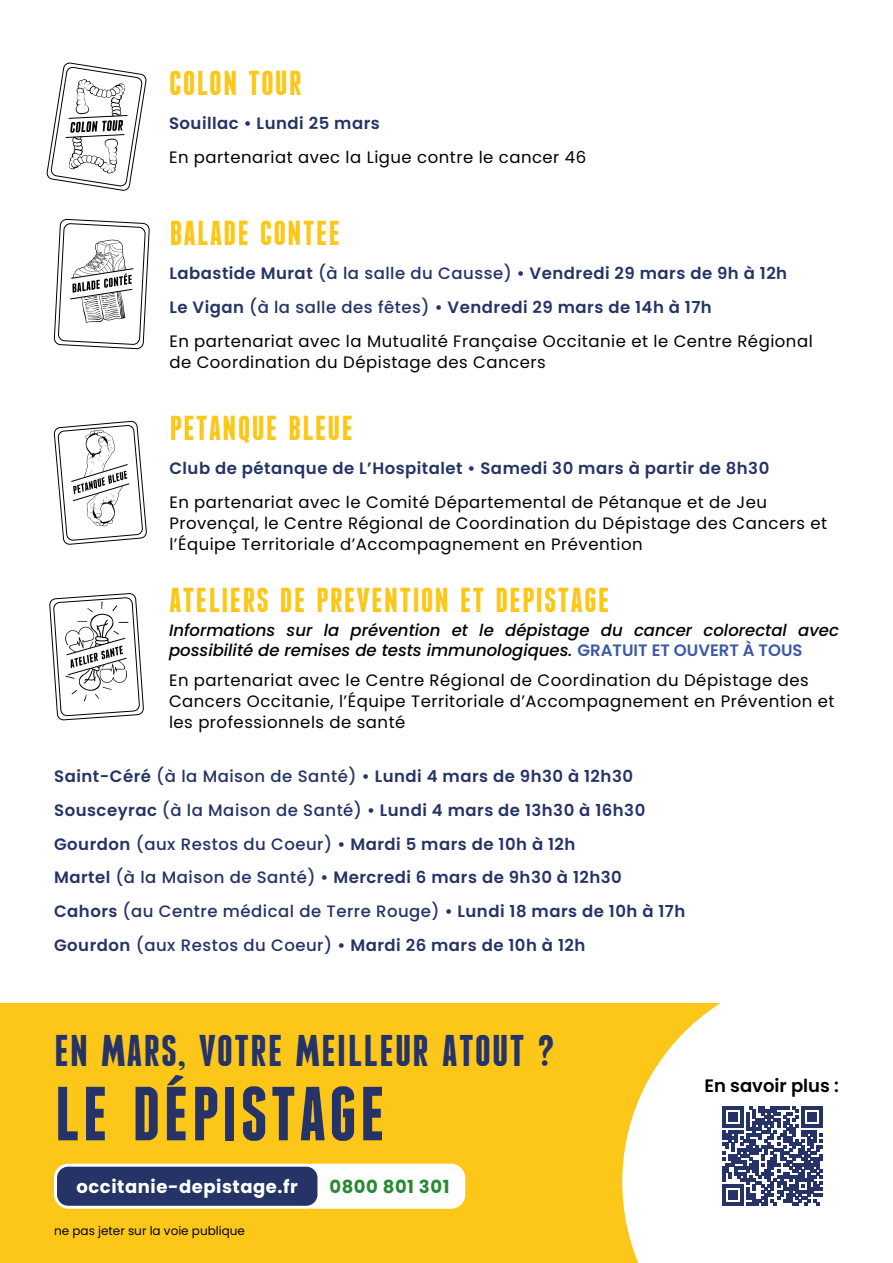
<style>
.page{position:relative;width:893px;height:1263px;background:#fff}
.page>*{position:absolute;margin:0;border:0;box-sizing:border-box;transform-origin:0 0}
.t1{font:76.35px "Bubble&Thunder";letter-spacing:.03em;color:#253366}
.t2{font:44.1px "Bubble&Thunder";letter-spacing:.02em;color:#253366}
.t3{font:34.5px "Bubble&Thunder";letter-spacing:.03em;color:#fcc719}
.t4{font:700 18px "Poppins";letter-spacing:.03em;color:#fff}
.t5{font:600 18px "Poppins";color:#000}
.t6{font:700 18px "Poppins";letter-spacing:.03em;color:#298a36}
.t7{font:600 16.5px/33.8px "Poppins";letter-spacing:.03em;color:#253366}
.t8{font:16.5px/21px "Poppins";letter-spacing:.03em;color:#000}
.t9{font:italic 500 16.5px/19.8px "Poppins";color:#000}
.t10{font:12px "Poppins";color:#000}
.s1{font-weight:500}
.s2{font-weight:400;color:#000}
.s3{font-weight:600;font-style:normal;color:#3c5aa4}
</style>
<div class="page">
<div style="left:0;top:1003px;width:893px;height:260px;background:#fcc719"></div>
<svg style="left:622px;top:1003px;width:271px;height:260px;background:#fef9e7"></svg>
<svg style="left:53px;top:420px;width:94px;height:125px"></svg>
<svg style="left:54px;top:219px;width:95px;height:130px"></svg>
<svg style="left:47px;top:63px;width:99px;height:128px"></svg>
<svg style="left:167px;top:1075px;width:16px;height:10px"></svg>
<div style="left:301px;top:1165px;width:163px;height:42px;background:#fff;border-radius:13px"></div>
<div style="left:299px;top:1164px;width:166px;height:45px;border:3px solid #fff;border-radius:13px"></div>
<div style="left:55px;top:1165px;width:264px;height:42px;background:#253366;border-radius:13px"></div>
<div style="left:54px;top:1164px;width:266px;height:45px;border:3px solid #fff;border-radius:13px"></div>
<div style="left:711px;top:1094px;width:123px;height:124px;background:#fff"></div>
<svg style="left:723px;top:1106px;width:99px;height:100px"></svg>
<svg style="left:49px;top:593px;width:95px;height:128px"></svg>
<h3 class="t3" style="left:169px;top:67px;width:134px">COLON TOUR</h3>
<p class="t7" style="left:169px;top:107px;width:212px">Souillac • Lundi 25 mars</p>
<p class="t8" style="left:169px;top:147px;width:419px">En partenariat avec la Ligue contre le cancer 46</p>
<h3 class="t3" style="left:169px;top:217px;width:172px">BALADE CONTEE</h3>
<p class="t7" style="left:169px;top:257px;width:645px">Labastide Murat <span class="s1">(à la salle du Causse)</span> • Vendredi 29 mars de 9h à 12h<br>Le Vigan <span class="s1">(à la salle des fêtes)</span> • Vendredi 29 mars de 14h à 17h<br><span class="s2">En partenariat avec la Mutualité Française Occitanie et le Centre Régional</span></p>
<p class="t8" style="left:169px;top:352px;width:378px">de Coordination du Dépistage des Cancers</p>
<h3 class="t3" style="left:169px;top:411px;width:185px">PETANQUE BLEUE</h3>
<p class="t7" style="left:169px;top:451px;width:601px">Club de pétanque de L’Hospitalet • Samedi 30 mars à partir de 8h30</p>
<p class="t8" style="left:169px;top:491px;width:659px">En partenariat avec le Comité Départemental de Pétanque et de Jeu<br>Provençal, le Centre Régional de Coordination du Dépistage des Cancers et l’Équipe Territoriale d’Accompagnement en Prévention</p>
<h3 class="t3" style="left:169px;top:583px;width:442px">ATELIERS DE PREVENTION ET DEPISTAGE</h3>
<p class="t9" style="left:169px;top:621px;width:671px">Informations sur la prévention et le dépistage du cancer colorectal avec possibilité de remises de tests immunologiques. <span class="s3">GRATUIT ET OUVERT À TOUS</span></p>
<p class="t8" style="left:169px;top:669px;width:667px">En partenariat avec le Centre Régional de Coordination du Dépistage des<br>Cancers Occitanie, l’Équipe Territoriale d’Accompagnement en Prévention et les professionnels de santé</p>
<p class="t7" style="left:54px;top:759px;width:633px">Saint-Céré <span class="s1">(à la Maison de Santé)</span> • Lundi 4 mars de 9h30 à 12h30<br>Sousceyrac <span class="s1">(à la Maison de Santé)</span> • Lundi 4 mars de 13h30 à 16h30<br>Gourdon <span class="s1">(aux Restos du Coeur)</span> • Mardi 5 mars de 10h à 12h<br>Martel <span class="s1">(à la Maison de Santé)</span> • Mercredi 6 mars de 9h30 à 12h30<br>Cahors <span class="s1">(au Centre médical de Terre Rouge)</span> • Lundi 18 mars de 10h à 17h Gourdon <span class="s1">(aux Restos du Coeur)</span> • Mardi 26 mars de 10h à 12h</p>
<h2 class="t2" style="left:54px;top:1029px;width:502px">EN MARS, VOTRE MEILLEUR ATOUT ?</h2>
<h1 class="t1" style="left:54px;top:1076px;width:333px">LE DEPISTAGE</h1>
<p class="t4" style="left:77px;top:1176px;width:223px">occitanie-depistage.fr</p>
<p class="t6" style="left:329px;top:1176px;width:122px">0800 801 301</p>
<p class="t10" style="left:54px;top:1223px;width:192px">ne pas jeter sur la voie publique</p>
<p class="t5" style="left:704px;top:1075px;width:136px">En savoir plus :</p>
</div>
